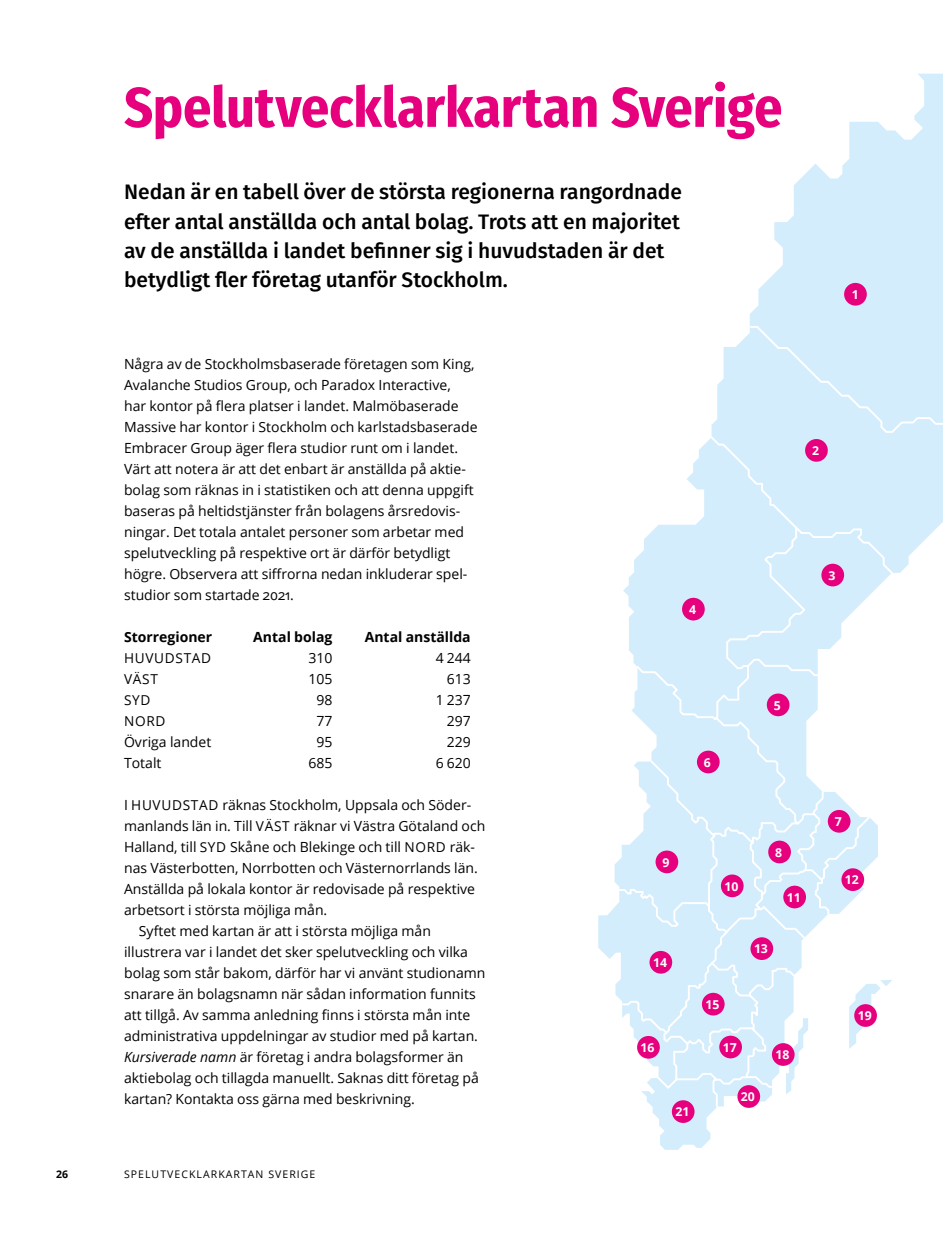
<style>
.page{position:relative;width:943px;height:1241px;background:#fff}
.page>*{position:absolute;margin:0;border:0;box-sizing:border-box;transform-origin:0 0}
.t1{font:700 56px "Fira Sans Condensed";letter-spacing:-.005em;color:#e6007d}
.t2{font:500 21px/29.4px "Fira Sans";color:#000}
.t3{font:14px/21px "Open Sans";color:#000}
.t4{font:700 14px "Open Sans";color:#000}
.t5{font:13.65px "Open Sans";letter-spacing:.05em;color:#000}
.t6{font:700 12.25px "Open Sans";color:#fff}
.t7{font:10.5px "Open Sans";letter-spacing:.1em;color:#000}
.t8{font:700 10.5px "Open Sans";color:#000}
.s1{font-size:13.65px}
.s2{font-style:italic}
</style>
<div class="page">
<svg style="left:598px;top:74px;width:345px;height:1075px"></svg>
<svg style="left:617px;top:325px;width:326px;height:783px"></svg>
<div style="left:844px;top:283px;width:22px;height:22px;background:#e6007d;border-radius:50%"></div>
<div style="left:805px;top:439px;width:22px;height:22px;background:#e6007d;border-radius:50%"></div>
<div style="left:821px;top:563px;width:23px;height:23px;background:#e6007d;border-radius:50%"></div>
<div style="left:682px;top:597px;width:22px;height:23px;background:#e6007d;border-radius:50%"></div>
<div style="left:766px;top:693px;width:23px;height:23px;background:#e6007d;border-radius:50%"></div>
<div style="left:697px;top:750px;width:22px;height:23px;background:#e6007d;border-radius:50%"></div>
<div style="left:827px;top:809px;width:23px;height:23px;background:#e6007d;border-radius:50%"></div>
<div style="left:768px;top:840px;width:23px;height:23px;background:#e6007d;border-radius:50%"></div>
<div style="left:655px;top:850px;width:23px;height:23px;background:#e6007d;border-radius:50%"></div>
<div style="left:721px;top:874px;width:22px;height:23px;background:#e6007d;border-radius:50%"></div>
<div style="left:783px;top:885px;width:23px;height:23px;background:#e6007d;border-radius:50%"></div>
<div style="left:750px;top:937px;width:23px;height:22px;background:#e6007d;border-radius:50%"></div>
<div style="left:649px;top:950px;width:23px;height:23px;background:#e6007d;border-radius:50%"></div>
<div style="left:637px;top:1035px;width:22px;height:23px;background:#e6007d;border-radius:50%"></div>
<div style="left:672px;top:1099px;width:22px;height:23px;background:#e6007d;border-radius:50%"></div>
<div style="left:737px;top:1084px;width:23px;height:23px;background:#e6007d;border-radius:50%"></div>
<div style="left:702px;top:992px;width:22px;height:23px;background:#e6007d;border-radius:50%"></div>
<div style="left:719px;top:1035px;width:23px;height:23px;background:#e6007d;border-radius:50%"></div>
<div style="left:772px;top:1042px;width:22px;height:23px;background:#e6007d;border-radius:50%"></div>
<div style="left:854px;top:1003px;width:22px;height:23px;background:#e6007d;border-radius:50%"></div>
<div style="left:841px;top:868px;width:23px;height:22px;background:#e6007d;border-radius:50%"></div>
<h1 class="t1" style="left:124px;top:60px;width:660px">Spelutvecklarkartan Sverige</h1>
<h2 class="t2" style="left:124px;top:176px;width:559px">Nedan är en tabell över de största regionerna rangordnade efter antal anställda och antal bolag. Trots att en majoritet av de anställda i landet befinner sig i huvudstaden är det betydligt fler företag utanför Stockholm.</h2>
<p class="t6" style="left:851px;top:286px;width:8px">1</p>
<p class="t3" style="left:124px;top:352px;width:355px">Några av de Stockholmsbaserade företagen som King, Avalanche Studios Group, och Paradox Interactive,<br>har kontor på flera platser i landet. Malmöbaserade Massive har kontor i Stockholm och karlstadsbaserade Embracer Group äger flera studior runt om i landet.<br>Värt att notera är att det enbart är anställda på aktie&shy;bolag som räknas in i statistiken och att denna uppgift baseras på heltidstjänster från bolagens årsredovis&shy;ningar. Det totala antalet personer som arbetar med spelutveckling på respektive ort är därför betydligt högre. Observera att siffrorna nedan inkluderar spel&shy;studior som startade 2021.</p>
<p class="t4" style="left:124px;top:626px;width:90px">Storregioner</p>
<p class="t4" style="left:253px;top:626px;width:81px">Antal bolag</p>
<p class="t4" style="left:365px;top:626px;width:107px">Antal anställda</p>
<p class="t5" style="left:124px;top:648px;width:89px">HUVUDSTAD</p>
<p class="t3" style="left:308px;top:646px;width:26px">310</p>
<p class="t3" style="left:436px;top:646px;width:36px">4 244</p>
<p class="t5" style="left:124px;top:669px;width:35px">VÄST</p>
<p class="t3" style="left:308px;top:667px;width:26px">105</p>
<p class="t3" style="left:447px;top:667px;width:26px">613</p>
<p class="t5" style="left:124px;top:690px;width:28px">SYD</p>
<p class="t3" style="left:316px;top:688px;width:18px">98</p>
<p class="t3" style="left:436px;top:688px;width:36px">1 237</p>
<p class="t5" style="left:124px;top:711px;width:43px">NORD</p>
<p class="t3" style="left:316px;top:709px;width:18px">77</p>
<p class="t3" style="left:447px;top:709px;width:26px">297</p>
<p class="t3" style="left:124px;top:730px;width:89px">Övriga landet</p>
<p class="t3" style="left:316px;top:730px;width:18px">95</p>
<p class="t3" style="left:446px;top:730px;width:26px">229</p>
<p class="t3" style="left:124px;top:751px;width:39px">Totalt</p>
<p class="t3" style="left:308px;top:751px;width:26px">685</p>
<p class="t3" style="left:436px;top:751px;width:36px">6 620</p>
<p class="t3" style="left:124px;top:793px;width:349px">I <span class="s1">HUVUDSTAD</span> räknas Stockholm, Uppsala och Söder-</p>
<p class="t3" style="left:124px;top:814px;width:363px">manlands län in. Till <span class="s1">VÄST</span> räknar vi Västra Götaland och</p>
<p class="t3" style="left:124px;top:835px;width:352px">Halland, till <span class="s1">SYD</span> Skåne och Blekinge och till <span class="s1">NORD</span> räk-</p>
<p class="t3" style="left:124px;top:856px;width:355px">nas Västerbotten, Norrbotten och Västernorrlands län.</p>
<p class="t3" style="left:124px;top:877px;width:352px">Anställda på lokala kontor är redovisade på respektive</p>
<p class="t3" style="left:124px;top:898px;width:205px">arbetsort i största möjliga mån.</p>
<p class="t3" style="left:139px;top:919px;width:293px">Syftet med kartan är att i största möjliga mån</p>
<p class="t3" style="left:124px;top:940px;width:345px">illustrera var i landet det sker spelutveckling och vilka</p>
<p class="t3" style="left:124px;top:961px;width:363px">bolag som står bakom, därför har vi använt studionamn</p>
<p class="t3" style="left:124px;top:982px;width:353px">snarare än bolagsnamn när sådan information funnits</p>
<p class="t3" style="left:124px;top:1003px;width:348px">att tillgå. Av samma anledning finns i största mån inte</p>
<p class="t3" style="left:124px;top:1024px;width:355px">administrativa uppdelningar av studior med på kartan.</p>
<p class="t3" style="left:124px;top:1045px;width:341px"><span class="s2">Kursiverade namn</span> är företag i andra bolagsformer än</p>
<p class="t3" style="left:124px;top:1066px;width:351px">aktiebolag och tillagda manuellt. Saknas ditt företag på</p>
<p class="t3" style="left:124px;top:1087px;width:292px">kartan? Kontakta oss gärna med beskrivning.</p>
<p class="t8" style="left:56px;top:1166px;width:13px">26</p>
<p class="t7" style="left:124px;top:1167px;width:193px">SPELUTVECKLARKARTAN SVERIGE</p>
<p class="t6" style="left:812px;top:442px;width:8px">2</p>
<p class="t6" style="left:689px;top:600px;width:8px">4</p>
<p class="t6" style="left:828px;top:566px;width:8px">3</p>
<p class="t6" style="left:704px;top:753px;width:8px">6</p>
<p class="t6" style="left:773px;top:696px;width:8px">5</p>
<p class="t6" style="left:662px;top:853px;width:8px">9</p>
<p class="t6" style="left:653px;top:953px;width:15px">14</p>
<p class="t6" style="left:640px;top:1038px;width:15px">16</p>
<p class="t6" style="left:675px;top:1102px;width:15px">21</p>
<p class="t6" style="left:724px;top:877px;width:15px">10</p>
<p class="t6" style="left:775px;top:843px;width:8px">8</p>
<p class="t6" style="left:786px;top:888px;width:15px">11</p>
<p class="t6" style="left:754px;top:940px;width:15px">13</p>
<p class="t6" style="left:705px;top:995px;width:15px">15</p>
<p class="t6" style="left:722px;top:1038px;width:15px">17</p>
<p class="t6" style="left:741px;top:1087px;width:15px">20</p>
<p class="t6" style="left:775px;top:1045px;width:15px">18</p>
<p class="t6" style="left:834px;top:812px;width:8px">7</p>
<p class="t6" style="left:845px;top:871px;width:15px">12</p>
<p class="t6" style="left:857px;top:1006px;width:15px">19</p>
</div>
